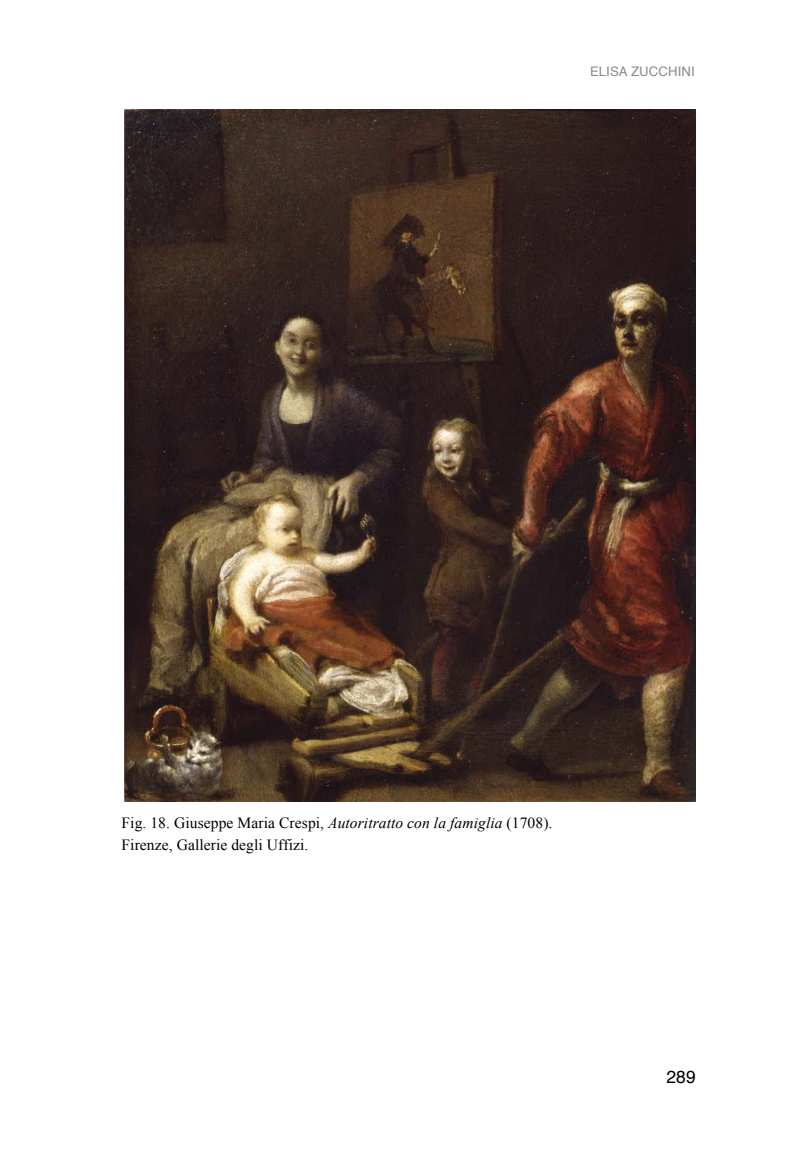
<style>
.page{position:relative;width:794px;height:1166px;background:#fff}
.page>*{position:absolute;margin:0;border:0;box-sizing:border-box;transform-origin:0 0}
.t1{font:17.5px "Helvetica";color:#000}
.t2{font:15.58px/21.9px "Times New Roman";letter-spacing:.005em;color:#000}
.t3{font:13.12px "Helvetica";letter-spacing:.005em;color:#888}
.s1{font-style:italic}
</style>
<div class="page">
<img style="left:124px;top:109px;width:571px;height:693px">
<p class="t3" style="left:590px;top:61px;width:106px">ELISA ZUCCHINI</p>
<p class="t2" style="left:121px;top:811px;width:432px">Fig. 18. Giuseppe Maria Crespi, <span class="s1">Autoritratto con la famiglia</span> (1708).<br>Firenze, Gallerie degli Uffizi.</p>
<p class="t1" style="left:666px;top:1063px;width:31px">289</p>
</div>
